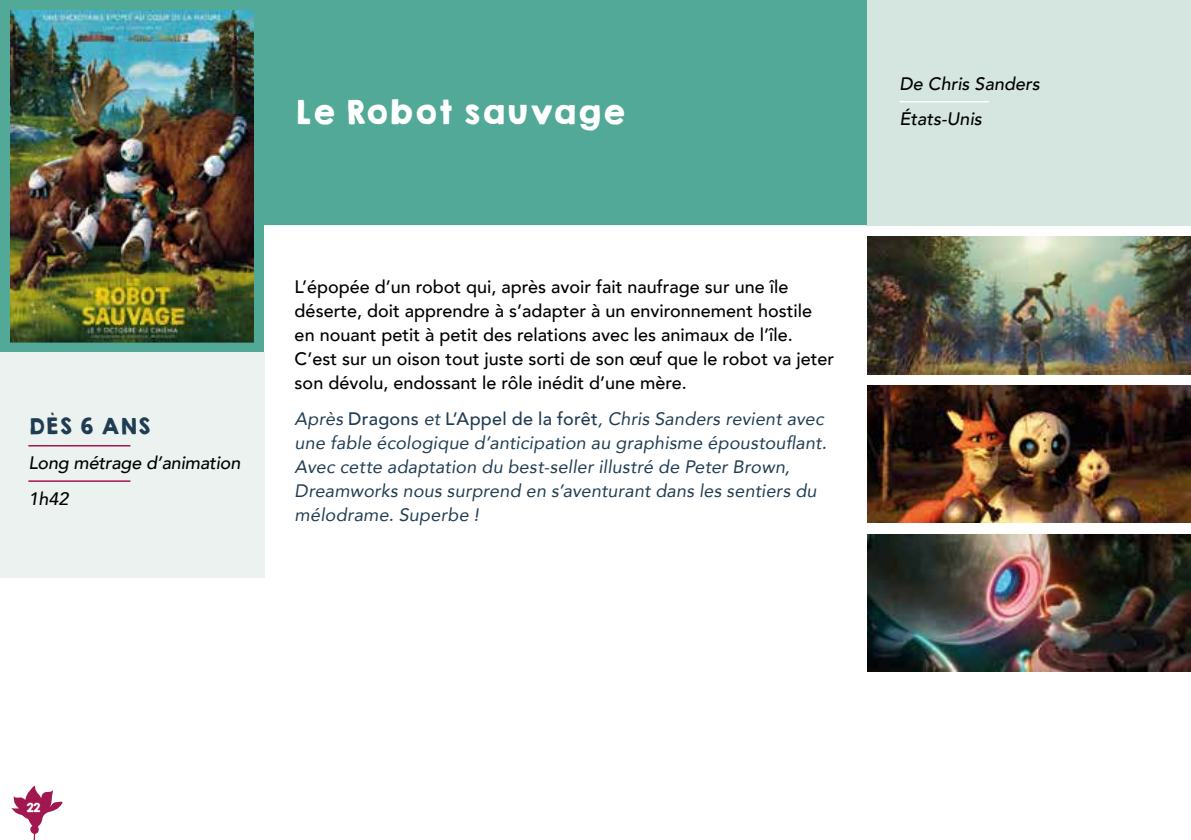
<style>
.page{position:relative;width:1191px;height:840px;background:#fff}
.page>*{position:absolute;margin:0;border:0;box-sizing:border-box;transform-origin:0 0}
.t1{font:30px "KGHAPPY Solid";letter-spacing:.005em;color:#fff}
.t2{font:20px "KGHAPPY Solid";letter-spacing:.02em;color:#203c52}
.t3{font:500 18px/24px "Avenir";color:#000}
.t4{font:italic 18px/24px "Avenir";letter-spacing:.01em;color:#203c52}
.t5{font:italic 500 18px/35.4px "Avenir";color:#000}
.t6{font:11.4px "KGHAPPY Solid";color:#fff}
.s1{font-weight:500;font-style:normal}
</style>
<div class="page">
<div style="left:269px;top:0;width:917px;height:226px;background:#53a997"></div>
<img style="left:0;top:0;width:269px;height:357px">
<div style="left:0;top:352px;width:264px;height:225px;background:#ebf2f0"></div>
<div style="left:867px;top:0;width:324px;height:225px;background:#d5e5e0"></div>
<hr style="left:28px;top:445px;width:102px;height:1px;background:#a2174f">
<hr style="left:28px;top:480px;width:102px;height:1px;background:#a2174f">
<img style="left:867px;top:236px;width:323px;height:138px">
<img style="left:867px;top:385px;width:323px;height:137px">
<img style="left:867px;top:534px;width:324px;height:137px">
<hr style="left:899px;top:101px;width:90px;height:1px;background:#fff">
<svg style="left:1186px;top:225px;width:5px;height:132px"></svg>
<hr style="left:1190px;top:352px;width:1px;height:225px;background:#ebf7fe">
<svg style="left:11px;top:785px;width:52px;height:54px"></svg>
<h1 class="t1" style="left:295px;top:96px;width:332px">Le Robot sauvage</h1>
<p class="t2" style="left:28px;top:415px;width:124px">DÈS 6 ANS</p>
<p class="t5" style="left:28px;top:447px;width:213px">Long métrage d’animation<br>1h42</p>
<p class="t3" style="left:295px;top:274px;width:541px">L’épopée d’un robot qui, après avoir fait naufrage sur une île déserte, doit apprendre à s’adapter à un environnement hostile en nouant petit à petit des relations avec les animaux de l’île.<br>C’est sur un oison tout juste sorti de son œuf que le robot va jeter son dévolu, endossant le rôle inédit d’une mère.</p>
<p class="t4" style="left:295px;top:406px;width:533px">Après <span class="s1">Dragons</span> et <span class="s1">L’Appel de la forêt</span>, Chris Sanders revient avec une fable écologique d’anticipation au graphisme époustouflant.<br>Avec cette adaptation du best-seller illustré de Peter Brown, Dreamworks nous surprend en s’aventurant dans les sentiers du mélodrame. Superbe !</p>
<p class="t5" style="left:899px;top:68px;width:142px">De Chris Sanders<br>États-Unis</p>
<p class="t6" style="left:26px;top:800px;width:16px">22</p>
</div>
